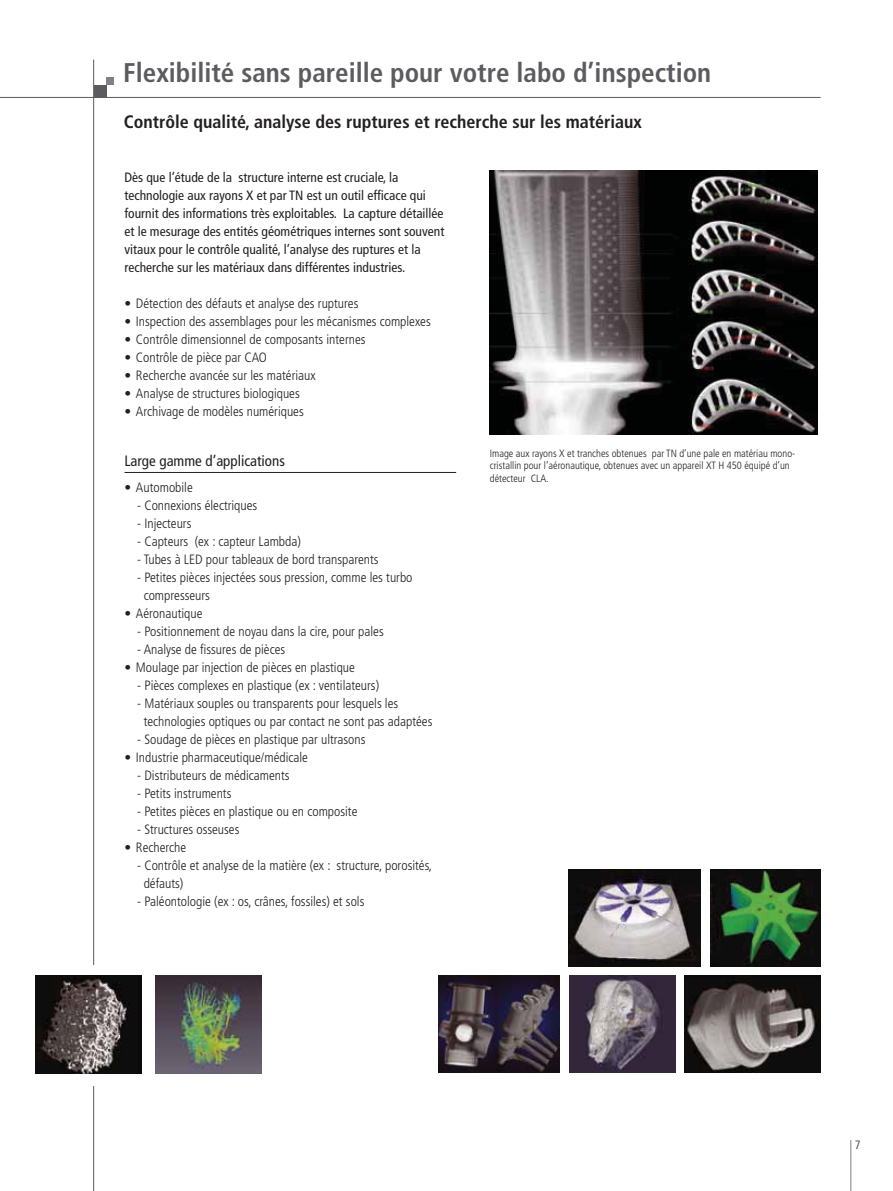
<style>
.page{position:relative;width:893px;height:1191px;background:#fff}
.page>*{position:absolute;margin:0;border:0;box-sizing:border-box;transform-origin:0 0}
.t1{font:700 condensed 27px "Frutiger LT Std";color:#5d5b60}
.t2{font:700 condensed 18px "Frutiger LT Std";color:#231f20}
.t3{font:condensed 15px "Frutiger LT Std";color:#231f20}
.t4{font:300 condensed 13.5px/18px "Frutiger LT Std";color:#231f20}
.t5{font:condensed 13.5px/18px "Frutiger LT Std";color:#231f20}
.t6{font:300 condensed 12px "Frutiger LT Std";color:#231f20}
.t7{font:300 condensed 10.5px/12.6px "Frutiger LT Std";color:#231f20}
</style>
<div class="page">
<hr style="left:93px;top:60px;width:1px;height:1131px;background:#5d5b60">
<img style="left:569px;top:869px;width:131px;height:97px">
<img style="left:490px;top:170px;width:327px;height:265px">
<img style="left:569px;top:975px;width:106px;height:98px">
<img style="left:710px;top:869px;width:111px;height:97px">
<img style="left:684px;top:975px;width:137px;height:98px">
<img style="left:438px;top:975px;width:121px;height:98px">
<div style="left:88px;top:965px;width:14px;height:121px;background:#fff"></div>
<hr style="left:850px;top:1140px;width:1px;height:51px;background:#818084">
<hr style="left:0;top:97px;width:821px;height:1px;background:#5d5b60">
<div style="left:94px;top:85px;width:12px;height:13px;background:#5d5b60"></div>
<div style="left:106px;top:78px;width:8px;height:7px;background:#818084"></div>
<hr style="left:124px;top:472px;width:332px;height:1px;background:#231f20">
<img style="left:35px;top:975px;width:106px;height:98px">
<img style="left:156px;top:975px;width:106px;height:98px">
<h1 class="t1" style="left:123px;top:61px;width:589px">Flexibilité sans pareille pour votre labo d’inspection</h1>
<h2 class="t2" style="left:124px;top:114px;width:519px">Contrôle qualité, analyse des ruptures et recherche sur les matériaux</h2>
<p class="t5" style="left:124px;top:169px;width:321px">Dès que l’étude de la structure interne est cruciale, la technologie aux rayons X et par TN est un outil efficace qui fournit des informations très exploitables. La capture détaillée et le mesurage des entités géométriques internes sont souvent vitaux pour le contrôle qualité, l’analyse des ruptures et la recherche sur les matériaux dans différentes industries.</p>
<p class="t4" style="left:124px;top:295px;width:235px">• Détection des défauts et analyse des ruptures</p>
<p class="t4" style="left:124px;top:313px;width:308px">• Inspection des assemblages pour les mécanismes complexes</p>
<p class="t4" style="left:124px;top:331px;width:243px">• Contrôle dimensionnel de composants internes</p>
<p class="t4" style="left:124px;top:349px;width:144px">• Contrôle de pièce par CAO</p>
<p class="t4" style="left:124px;top:367px;width:193px">• Recherche avancée sur les matériaux</p>
<p class="t4" style="left:124px;top:385px;width:177px">• Analyse de structures biologiques</p>
<p class="t4" style="left:124px;top:403px;width:181px">• Archivage de modèles numériques</p>
<p class="t3" style="left:124px;top:454px;width:162px">Large gamme d’applications</p>
<p class="t4" style="left:124px;top:479px;width:70px">• Automobile</p>
<p class="t4" style="left:137px;top:497px;width:122px">- Connexions électriques</p>
<p class="t4" style="left:137px;top:515px;width:56px">- Injecteurs</p>
<p class="t4" style="left:137px;top:533px;width:165px">- Capteurs (ex : capteur Lambda)</p>
<p class="t4" style="left:137px;top:551px;width:243px">- Tubes à LED pour tableaux de bord transparents</p>
<p class="t4" style="left:144px;top:569px;width:270px;text-indent:-6px">- Petites pièces injectées sous pression, comme les turbo compresseurs</p>
<p class="t4" style="left:124px;top:605px;width:80px">• Aéronautique</p>
<p class="t4" style="left:137px;top:623px;width:248px">- Positionnement de noyau dans la cire, pour pales</p>
<p class="t4" style="left:137px;top:641px;width:149px">- Analyse de fissures de pièces</p>
<p class="t4" style="left:124px;top:659px;width:232px">• Moulage par injection de pièces en plastique</p>
<p class="t4" style="left:137px;top:677px;width:243px">- Pièces complexes en plastique (ex : ventilateurs)</p>
<p class="t4" style="left:144px;top:695px;width:290px;text-indent:-6px">- Matériaux souples ou transparents pour lesquels les technologies optiques ou par contact ne sont pas adaptées</p>
<p class="t4" style="left:137px;top:731px;width:230px">- Soudage de pièces en plastique par ultrasons</p>
<p class="t4" style="left:124px;top:749px;width:185px">• Industrie pharmaceutique/médicale</p>
<p class="t4" style="left:137px;top:767px;width:154px">- Distributeurs de médicaments</p>
<p class="t4" style="left:137px;top:785px;width:96px">- Petits instruments</p>
<p class="t4" style="left:137px;top:803px;width:222px">- Petites pièces en plastique ou en composite</p>
<p class="t4" style="left:137px;top:821px;width:104px">- Structures osseuses</p>
<p class="t4" style="left:124px;top:839px;width:63px">• Recherche</p>
<p class="t4" style="left:144px;top:857px;width:290px;text-indent:-6px">- Contrôle et analyse de la matière (ex : structure, porosités, défauts)</p>
<p class="t4" style="left:137px;top:893px;width:229px">- Paléontologie (ex : os, crânes, fossiles) et sols</p>
<p class="t7" style="left:490px;top:447px;width:307px">Image aux rayons X et tranches obtenues par TN d’une pale en matériau mono&shy;cristallin pour l’aéronautique, obtenues avec un appareil XT H 450 équipé d’un détecteur CLA.</p>
<p class="t6" style="left:855px;top:1139px;width:7px">7</p>
</div>
